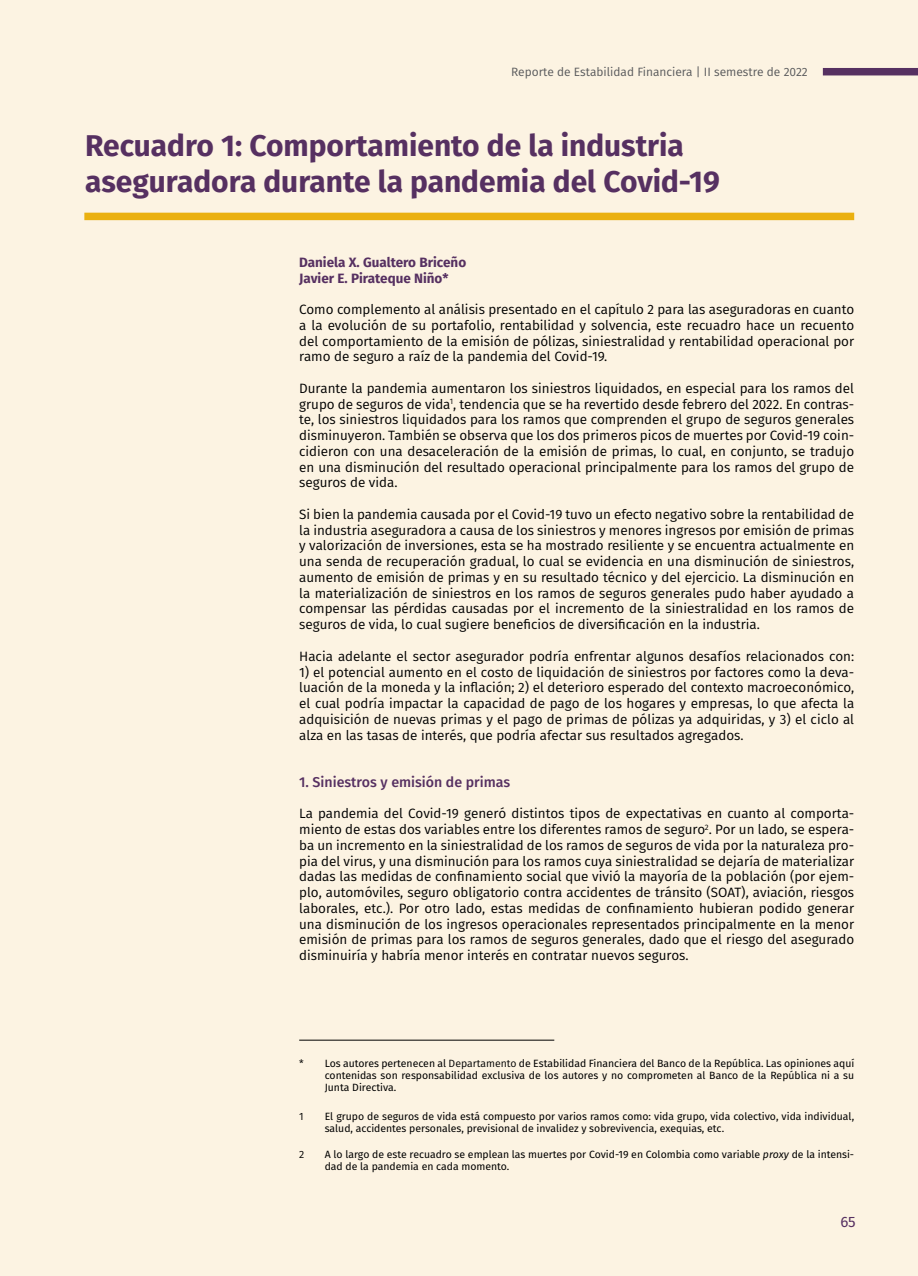
<style>
.page{position:relative;width:918px;height:1276px;background:#fcf3e2}
.page>*{position:absolute;margin:0;border:0;box-sizing:border-box;transform-origin:0 0}
.t1{font:700 30px/36px "Fira Sans";color:#563061}
.t2{font:15px "Fira Sans";color:#563061}
.t3{font:500 14.25px "Fira Sans";color:#563061}
.t4{font:13.5px/15.8px "Fira Sans";color:#000;text-align:justify}
.t5{font:700 13.5px/15.8px "Fira Sans";color:#563061}
.t6{font:12px "Fira Sans";color:#58595b}
.t7{font:10.5px/12px "Fira Sans";color:#000}
.t8{font:10.5px "Fira Sans";color:#000}
.s1{font-style:inherit}
.s2{font-style:italic}
</style>
<div class="page">
<div style="left:84px;top:213px;width:770px;height:7px;background:#eab010"></div>
<hr style="left:299px;top:1039px;width:255px;height:1px;background:#000">
<div style="left:823px;top:68px;width:95px;height:7px;background:#563061"></div>
<p class="t6" style="left:511px;top:63px;width:298px">Reporte de Estabilidad Financiera | II semestre de 2022</p>
<h1 class="t1" style="left:85px;top:125px;width:636px">Recuadro 1: Comportamiento de la industria aseguradora durante la pandemia del Covid-19</h1>
<p class="t5" style="left:299px;top:253px;width:169px">Daniela X. Gualtero Briceño<br>Javier E. Pirateque Niño*</p>
<p class="t4" style="left:299px;top:301px;width:557px">Como complemento al análisis presentado en el capítulo 2 para las aseguradoras en cuanto a la evolución de su portafolio, rentabilidad y solvencia, este recuadro hace un recuento del comportamiento de la emisión de pólizas, siniestralidad y rentabilidad operacional por ramo de seguro a raíz de la pandemia del Covid-19.</p>
<p class="t4" style="left:299px;top:380px;width:557px">Durante la pandemia aumentaron los siniestros liquidados, en especial para los ramos del grupo de seguros de vida<sup>1</sup>, tendencia que se ha revertido desde febrero del 2022. En contras&shy;te, los siniestros liquidados para los ramos que comprenden el grupo de seguros generales disminuyeron. También se observa que los dos primeros picos de muertes por Covid-19 coin&shy;cidieron con una desaceleración de la emisión de primas, lo cual, en conjunto, se tradujo en una disminución del resultado operacional principalmente para los ramos del grupo de seguros de vida.</p>
<p class="t4" style="left:299px;top:506px;width:557px">Si bien la pandemia causada por el Covid-19 tuvo un efecto negativo sobre la rentabilidad de la industria aseguradora a causa de los siniestros y menores ingresos por emisión de primas y valorización de inversiones, esta se ha mostrado resiliente y se encuentra actualmente en una senda de recuperación gradual, lo cual se evidencia en una disminución de siniestros, aumento de emisión de primas y en su resultado técnico y del ejercicio. La disminución en la materialización de siniestros en los ramos de seguros generales pudo haber ayudado a compensar las pérdidas causadas por el incremento de la siniestralidad en los ramos de seguros de vida, lo cual sugiere beneficios de diversificación en la industria.</p>
<p class="t4" style="left:299px;top:648px;width:557px">Hacia adelante el sector asegurador podría enfrentar algunos desafíos relacionados con:</p>
<p class="t4" style="left:299px;top:663px;width:557px">1) el potencial aumento en el costo de liquidación de siniestros por factores como la deva&shy;luación de la moneda y la inflación; 2) el deterioro esperado del contexto macroeconómico, el cual podría impactar la capacidad de pago de los hogares y empresas, lo que afecta la adquisición de nuevas primas y el pago de primas de pólizas ya adquiridas, y 3) el ciclo al alza en las tasas de interés, que podría afectar sus resultados agregados.</p>
<p class="t3" style="left:299px;top:770px;width:213px">1. Siniestros y emisión de primas</p>
<p class="t4" style="left:299px;top:805px;width:557px">La pandemia del Covid-19 generó distintos tipos de expectativas en cuanto al comporta&shy;miento de estas dos variables entre los diferentes ramos de seguro<sup>2</sup>. Por un lado, se espera&shy;ba un incremento en la siniestralidad de los ramos de seguros de vida por la naturaleza pro&shy;pia del virus, y una disminución para los ramos cuya siniestralidad se dejaría de materializar dadas las medidas de confinamiento social que vivió la mayoría de la población (por ejem&shy;plo, automóviles, seguro obligatorio contra accidentes de tránsito (SOAT), aviación, riesgos laborales, etc.). Por otro lado, estas medidas de confinamiento hubieran podido generar una disminución de los ingresos operacionales representados principalmente en la menor emisión de primas para los ramos de seguros generales, dado que el riesgo del asegurado disminuiría y habría menor interés en contratar nuevos seguros.</p>
<p class="t7" style="left:325px;top:1057px;width:531px;text-align:justify;text-indent:-26px"><span class="s1">*</span> Los autores pertenecen al <span class="s1">Departamento</span> de Estabilidad Financiera del Banco de la República. Las opiniones aquí contenidas son responsabilidad exclusiva de los autores y no comprometen al Banco de la República ni a su Junta Directiva.</p>
<p class="t8" style="left:299px;top:1108px;width:6px">1</p>
<p class="t7" style="left:325px;top:1110px;width:531px">El grupo de seguros de vida está compuesto por varios ramos como: vida grupo, vida colectivo, vida individual, salud, accidentes personales, previsional de invalidez y sobrevivencia, exequias, etc.</p>
<p class="t8" style="left:299px;top:1146px;width:7px">2</p>
<p class="t7" style="left:325px;top:1147px;width:531px">A lo largo de este recuadro se emplean las muertes por Covid-19 en Colombia como variable <span class="s2">proxy</span> de la intensi&shy;dad de la pandemia en cada momento.</p>
<p class="t2" style="left:840px;top:1210px;width:17px">65</p>
</div>
